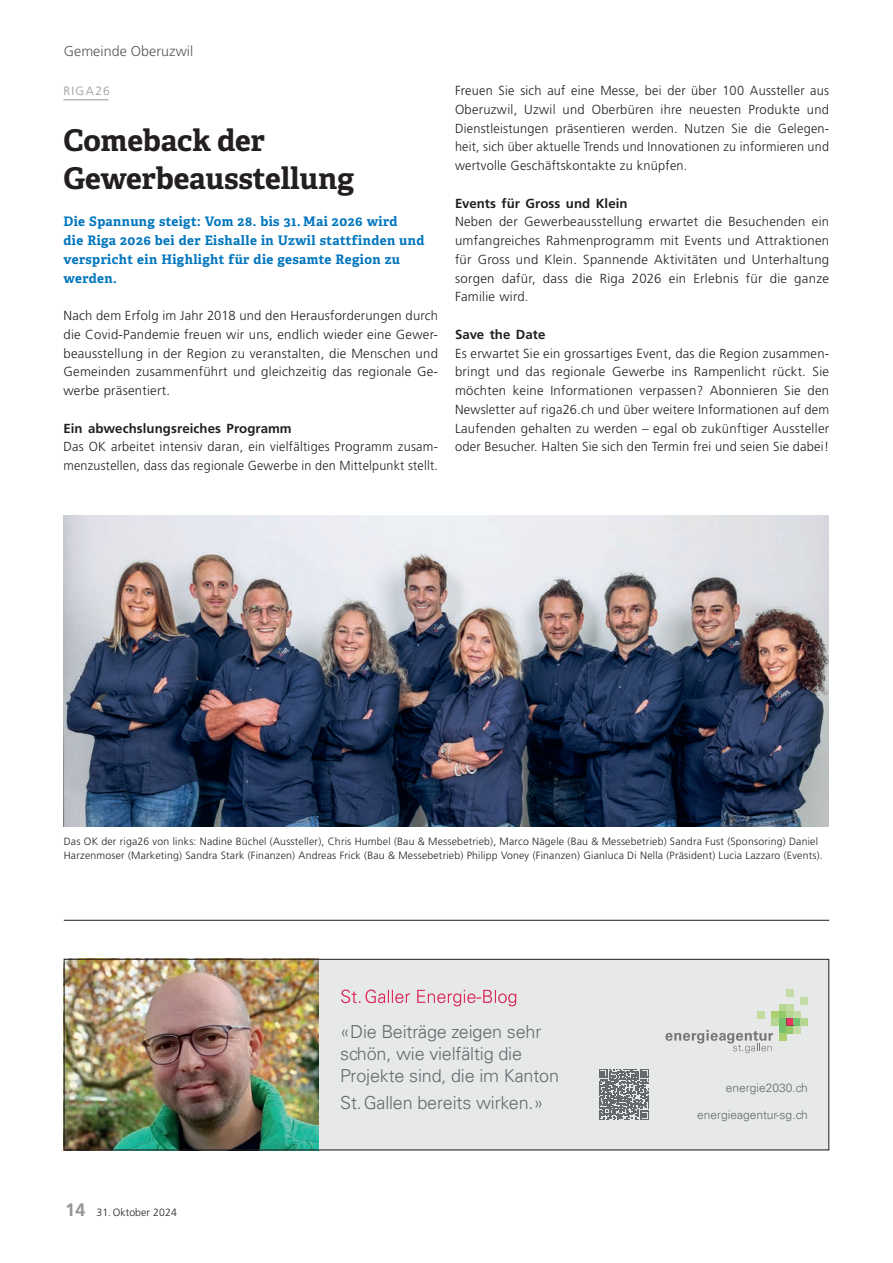
<style>
.page{position:relative;width:893px;height:1263px;background:#fff}
.page>*{position:absolute;margin:0;border:0;box-sizing:border-box;transform-origin:0 0}
.t1{font:700 30px/37.5px "Adelle";letter-spacing:-.005em;color:#231f20}
.t2{font:300 18px/21.6px "Univers LT";letter-spacing:-.01em;color:#66696d}
.t3{font:300 14.25px "Frutiger LT Std";letter-spacing:.005em;color:#57585a}
.t4{font:300 13.2px/18.8px "Frutiger LT Std";letter-spacing:.02em;color:#231f20;text-align:justify}
.t5{font:700 13.2px/18.8px "Adelle";letter-spacing:.03em;color:#0076be}
.t6{font:700 13.2px "Frutiger LT Std";letter-spacing:.005em;color:#231f20}
.t7{font:300 12px "Univers LT";color:#66696d}
.t8{font:300 12px "Frutiger LT Std";letter-spacing:.12em;color:#939598}
.t9{font:300 10.5px/13.5px "Frutiger LT Std";letter-spacing:.02em;color:#231f20}
.s1{font-weight:700;font-size:18px;color:#939598}
</style>
<div class="page">
<div style="left:64px;top:959px;width:765px;height:191px;background:#e6e9e8"></div>
<svg style="left:665px;top:1030px;width:108px;height:23px"></svg>
<div style="left:801px;top:997px;width:7px;height:7px;background:#c3dca4"></div>
<div style="left:757px;top:1011px;width:8px;height:8px;background:#c3dca4"></div>
<div style="left:786px;top:990px;width:7px;height:7px;background:#c3dca4"></div>
<div style="left:779px;top:1004px;width:7px;height:7px;background:#b5d791"></div>
<div style="left:786px;top:1004px;width:7px;height:7px;background:#c3dca4"></div>
<div style="left:772px;top:1011px;width:7px;height:8px;background:#acd071"></div>
<div style="left:779px;top:1011px;width:7px;height:8px;background:#94c96a"></div>
<div style="left:786px;top:1011px;width:7px;height:8px;background:#b5d791"></div>
<div style="left:793px;top:1011px;width:8px;height:8px;background:#c3dca4"></div>
<div style="left:772px;top:1019px;width:7px;height:7px;background:#b5d791"></div>
<div style="left:779px;top:1019px;width:7px;height:7px;background:#75c16c"></div>
<div style="left:793px;top:1019px;width:8px;height:7px;background:#75c16c"></div>
<div style="left:801px;top:1019px;width:7px;height:7px;background:#b5d791"></div>
<div style="left:779px;top:1026px;width:7px;height:7px;background:#75c16c"></div>
<svg style="left:786px;top:1019px;width:8px;height:7px"></svg>
<div style="left:786px;top:1026px;width:7px;height:7px;background:#94c96a"></div>
<div style="left:793px;top:1026px;width:8px;height:7px;background:#c3dca4"></div>
<div style="left:779px;top:1033px;width:7px;height:7px;background:#acd071"></div>
<svg style="left:341px;top:989px;width:175px;height:17px"></svg>
<svg style="left:599px;top:1069px;width:50px;height:51px"></svg>
<img style="left:66px;top:961px;width:253px;height:187px">
<div style="left:64px;top:959px;width:765px;height:191px;border:1px solid #231f20"></div>
<hr style="left:64px;top:920px;width:765px;height:1px;background:#231f20">
<hr style="left:63px;top:99px;width:46px;height:1px;background:#939598">
<img style="left:64px;top:515px;width:764px;height:311px">
<p class="t3" style="left:64px;top:43px;width:131px">Gemeinde Oberuzwil</p>
<p class="t8" style="left:63px;top:84px;width:48px">RIGA26</p>
<h1 class="t1" style="left:63px;top:122px;width:292px">Comeback der<br>Gewerbeausstellung</h1>
<p class="t5" style="left:63px;top:212px;width:362px">Die Spannung steigt: Vom 28. bis 31. Mai 2026 wird<br>die Riga 2026 bei der Eishalle in Uzwil stattfinden und verspricht ein Highlight für die gesamte Region zu werden.</p>
<p class="t4" style="left:63px;top:306px;width:376px">Nach dem Erfolg im Jahr 2018 und den Herausforderungen durch die Covid-Pandemie freuen wir uns, endlich wieder eine Gewer&shy;beausstellung in der Region zu veranstalten, die Menschen und Gemeinden zusammenführt und gleichzeitig das regionale Ge&shy;werbe präsentiert.</p>
<p class="t6" style="left:63px;top:420px;width:230px">Ein abwechslungsreiches Programm</p>
<p class="t4" style="left:63px;top:438px;width:376px">Das OK arbeitet intensiv daran, ein vielfältiges Programm zusam&shy;menzustellen, dass das regionale Gewerbe in den Mittelpunkt stellt.</p>
<p class="t4" style="left:455px;top:81px;width:376px">Freuen Sie sich auf eine Messe, bei der über 100 Aussteller aus Oberuzwil, Uzwil und Oberbüren ihre neuesten Produkte und Dienstleistungen präsentieren werden. Nutzen Sie die Gelegen&shy;heit, sich über aktuelle Trends und Innovationen zu informieren und wertvolle Geschäftskontakte zu knüpfen.</p>
<p class="t6" style="left:455px;top:195px;width:174px">Events für Gross und Klein</p>
<p class="t4" style="left:455px;top:213px;width:376px">Neben der Gewerbeausstellung erwartet die Besuchenden ein umfangreiches Rahmenprogramm mit Events und Attraktionen für Gross und Klein. Spannende Aktivitäten und Unterhaltung sorgen dafür, dass die Riga 2026 ein Erlebnis für die ganze Familie wird.</p>
<p class="t6" style="left:455px;top:327px;width:92px">Save the Date</p>
<p class="t4" style="left:455px;top:344px;width:376px">Es erwartet Sie ein grossartiges Event, das die Region zusammen&shy;bringt und das regionale Gewerbe ins Rampenlicht rückt. Sie möchten keine Informationen verpassen? Abonnieren Sie den Newsletter auf riga26.ch und über weitere Informationen auf dem Laufenden gehalten zu werden – egal ob zukünftiger Aussteller oder Besucher. Halten Sie sich den Termin frei und seien Sie dabei!</p>
<p class="t9" style="left:64px;top:835px;width:760px">Das OK der riga26 von links: Nadine Büchel (Aussteller), Chris Humbel (Bau &amp; Messebetrieb), Marco Nägele (Bau &amp; Messebetrieb) Sandra Fust (Sponsoring) Daniel<br>Harzenmoser (Marketing) Sandra Stark (Finanzen) Andreas Frick (Bau &amp; Messebetrieb) Philipp Voney (Finanzen) Gianluca Di Nella (Präsident) Lucia Lazzaro (Events).</p>
<p class="t9" style="left:65px;top:1206px;width:113px"><span class="s1">14</span> 31. Oktober 2024</p>
<h2 class="t2" style="left:340px;top:1021px;width:220px">«Die Beiträge zeigen sehr schön, wie vielfältig die<br>Projekte sind, die im Kanton</h2>
<h2 class="t2" style="left:340px;top:1091px;width:205px">St. Gallen bereits wirken.»</h2>
<p class="t7" style="left:726px;top:1081px;width:84px">energie2030.ch</p>
<p class="t7" style="left:697px;top:1108px;width:112px">energieagentur-sg.ch</p>
</div>
